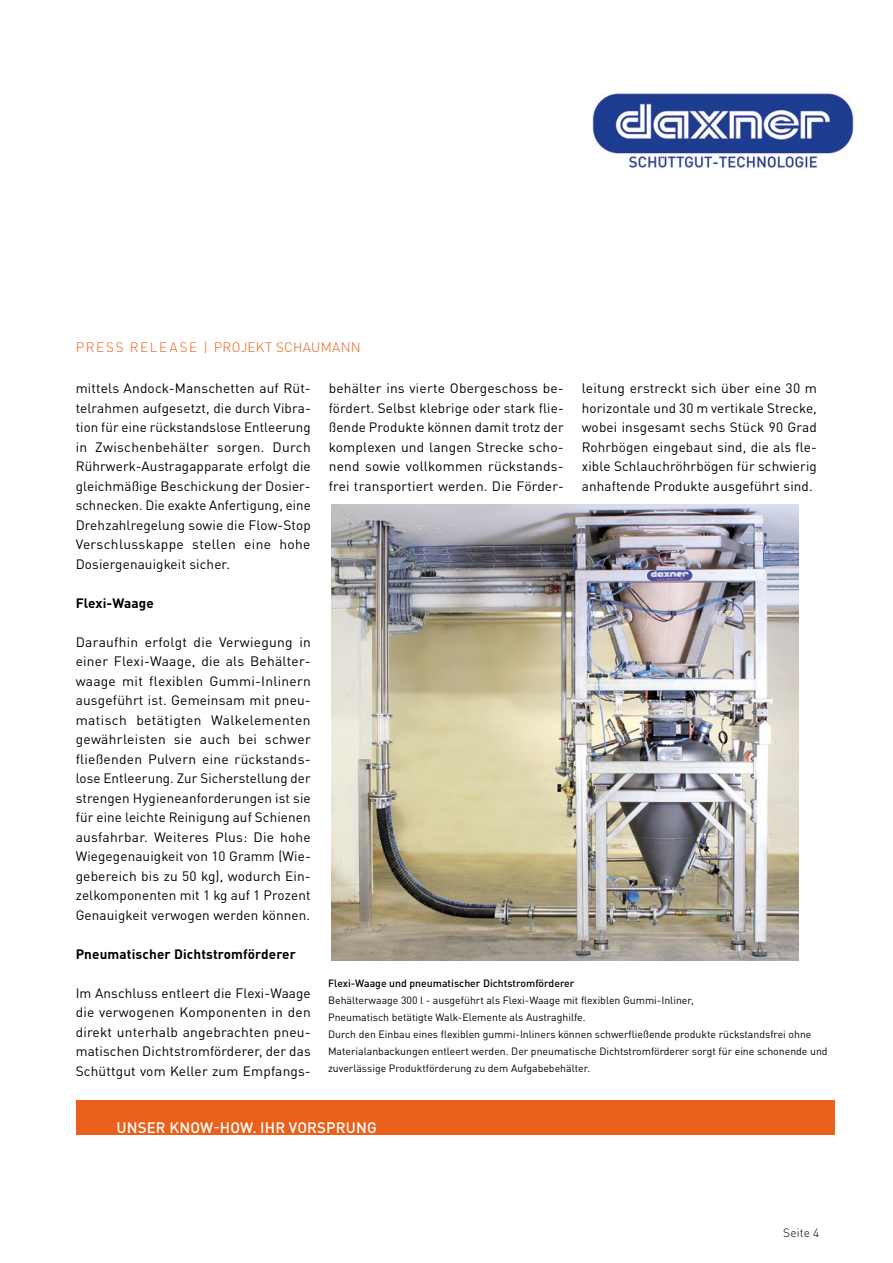
<style>
.page{position:relative;width:893px;height:1263px;background:#fff}
.page>*{position:absolute;margin:0;border:0;box-sizing:border-box;transform-origin:0 0}
.t1{font:500 15px "DINOT";letter-spacing:.01em;color:#fff}
.t2{font:13.5px/19.5px "DINOT";letter-spacing:.01em;color:#000;text-align:justify}
.t3{font:700 13.5px "DINOT";letter-spacing:.01em;color:#000}
.t4{font:300 13.5px "DINOT";letter-spacing:.035em;color:#eb601a}
.t5{font:300 12px "DINOT";letter-spacing:.01em;color:#000}
.t6{font:10.5px/17px "DINOT";color:#000}
.t7{font:500 10.5px "DINOT";color:#000}
</style>
<div class="page">
<img style="left:592px;top:93px;width:262px;height:76px">
<div style="left:76px;top:1100px;width:759px;height:34px;background:#eb601a"></div>
<img style="left:331px;top:504px;width:468px;height:457px">
<p class="t4" style="left:76px;top:338px;width:287px">PRESS RELE A SE | PROJEKT SCHAUMANN</p>
<p class="t2" style="left:76px;top:378px;width:237px">mittels Andock-Manschetten auf Rüt&shy;telrahmen aufgesetzt, die durch Vibra&shy;tion für eine rückstandslose Entleerung in Zwischenbehälter sorgen. Durch Rührwerk-Austragapparate erfolgt die gleichmäßige Beschickung der Dosier&shy;schnecken. Die exakte Anfertigung, eine Drehzahlregelung sowie die Flow-Stop Verschlusskappe stellen eine hohe Dosiergenauigkeit sicher.</p>
<p class="t3" style="left:76px;top:594px;width:80px">Flexi-Waage</p>
<p class="t2" style="left:76px;top:632px;width:237px">Daraufhin erfolgt die Verwiegung in einer Flexi-Waage, die als Behälter&shy;waage mit flexiblen Gummi-Inlinern ausgeführt ist. Gemeinsam mit pneu&shy;matisch betätigten Walkelementen gewährleisten sie auch bei schwer fließenden Pulvern eine rückstands&shy;lose Entleerung. Zur Sicherstellung der strengen Hygieneanforderungen ist sie für eine leichte Reinigung auf Schienen ausfahrbar. Weiteres Plus: Die hohe Wiegegenauigkeit von 10 Gramm (Wie&shy;gebereich bis zu 50 kg), wodurch Ein&shy;zelkomponenten mit 1 kg auf 1 Prozent Genauigkeit verwogen werden können.</p>
<p class="t3" style="left:76px;top:945px;width:222px">Pneumatischer Dichtstromförderer</p>
<p class="t2" style="left:76px;top:983px;width:237px">Im Anschluss entleert die Flexi-Waage die verwogenen Komponenten in den direkt unterhalb angebrachten pneu&shy;matischen Dichtstromförderer, der das Schüttgut vom Keller zum Empfangs-</p>
<p class="t2" style="left:329px;top:378px;width:237px">behälter ins vierte Obergeschoss be&shy;fördert. Selbst klebrige oder stark flie&shy;ßende Produkte können damit trotz der komplexen und langen Strecke scho&shy;nend sowie vollkommen rückstands&shy;frei transportiert werden. Die Förder-</p>
<p class="t2" style="left:582px;top:378px;width:237px">leitung erstreckt sich über eine 30 m horizontale und 30 m vertikale Strecke, wobei insgesamt sechs Stück 90 Grad Rohrbögen eingebaut sind, die als fle&shy;xible Schlauchröhrbögen für schwierig anhaftende Produkte ausgeführt sind.</p>
<p class="t7" style="left:328px;top:976px;width:248px">Flexi-Waage und pneumatischer Dichtstromförderer</p>
<p class="t6" style="left:328px;top:991px;width:501px">Behälterwaage 300 l - ausgeführt als Flexi-Waage mit flexiblen Gummi-Inliner,<br>Pneumatisch betätigte Walk-Elemente als Austraghilfe.<br>Durch den Einbau eines flexiblen gummi-Inliners können schwerfließende produkte rückstandsfrei ohne Materialanbackungen entleert werden. Der pneumatische Dichtstromförderer sorgt für eine schonende und zuverlässige Produktförderung zu dem Aufgabebehälter.</p>
<p class="t1" style="left:116px;top:1118px;width:262px">UNSER KNOW-HOW. IHR VORSPRUNG</p>
<p class="t5" style="left:783px;top:1225px;width:38px">Seite 4</p>
</div>
